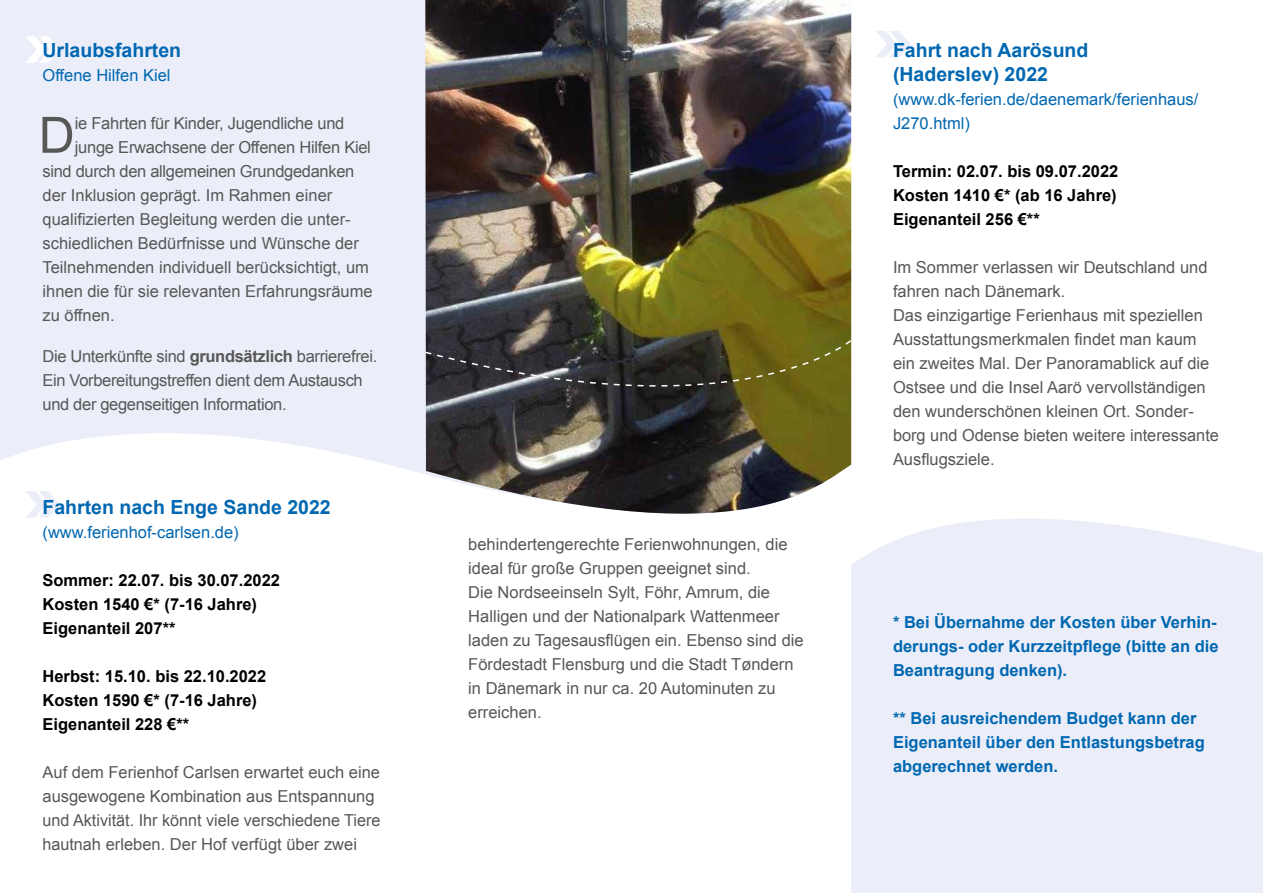
<style>
.page{position:relative;width:1263px;height:893px;background:#fff}
.page>*{position:absolute;margin:0;border:0;box-sizing:border-box;transform-origin:0 0}
.t1{font:50.1px "Arial";color:#575756}
.t2{font:700 19.5px/24px "Arial";color:#0067b1}
.t3{font:16.5px/24px "Arial";color:#575756}
.t4{font:700 16.5px/24px "Arial";color:#000}
.t5{font:700 16.5px/24px "Arial";color:#0067b1;text-align:justify}
.t6{font:16.5px/24px "Arial";letter-spacing:-.02em;color:#575756}
.t7{font:16.5px/24px "Arial";color:#0067b1}
.s1{font-weight:700}
</style>
<div class="page">
<div style="left:0;top:0;width:425px;height:474px;background:#ebeef9"></div>
<svg style="left:26px;top:491px;width:33px;height:27px"></svg>
<svg style="left:26px;top:36px;width:33px;height:27px"></svg>
<img style="left:425px;top:0;width:426px;height:514px">
<svg style="left:876px;top:31px;width:34px;height:26px"></svg>
<svg style="left:424px;top:339px;width:428px;height:95px;background:#46432f"></svg>
<div style="left:851px;top:519px;width:412px;height:374px;background:#ebeef9"></div>
<p class="t2" style="left:43px;top:39px;width:140px">Urlaubsfahrten</p>
<p class="t7" style="left:43px;top:63px;width:130px">Offene Hilfen Kiel</p>
<h1 class="t1" style="left:39px;top:102px;width:38px">D</h1>
<p class="t3" style="left:75px;top:111px;width:271px">ie Fahrten für Kinder, Jugendliche und</p>
<p class="t3" style="left:75px;top:135px;width:298px">junge Erwachsene der Offenen Hilfen Kiel</p>
<p class="t6" style="left:43px;top:159px;width:313px">sind durch den allgemeinen Grundgedanken</p>
<p class="t3" style="left:43px;top:183px;width:291px">der Inklusion geprägt. Im Rahmen einer</p>
<p class="t3" style="left:43px;top:207px;width:310px">qualifizierten Begleitung werden die unter-</p>
<p class="t3" style="left:43px;top:231px;width:318px">schiedlichen Bedürfnisse und Wünsche der</p>
<p class="t3" style="left:43px;top:255px;width:328px">Teilnehmenden individuell berücksichtigt, um</p>
<p class="t3" style="left:43px;top:279px;width:332px">ihnen die für sie relevanten Erfahrungsräume</p>
<p class="t3" style="left:43px;top:303px;width:74px">zu öffnen.</p>
<p class="t6" style="left:43px;top:344px;width:336px">Die Unterkünfte sind <span class="s1">grundsätzlich</span> barrierefrei.<br>Ein Vorbereitungstreffen dient dem Austausch und der gegenseitigen Information.</p>
<p class="t2" style="left:43px;top:496px;width:290px">Fahrten nach Enge Sande 2022</p>
<p class="t7" style="left:43px;top:521px;width:198px">(www.ferienhof-carlsen.de)</p>
<p class="t4" style="left:43px;top:569px;width:239px">Sommer: 22.07. bis 30.07.2022<br>Kosten 1540 €* (7-16 Jahre)<br>Eigenanteil 207**</p>
<p class="t4" style="left:43px;top:665px;width:225px">Herbst: 15.10. bis 22.10.2022<br>Kosten 1590 €* (7-16 Jahre)<br>Eigenanteil 228 €**</p>
<p class="t3" style="left:43px;top:761px;width:339px">Auf dem Ferienhof Carlsen erwartet euch eine ausgewogene Kombination aus Entspannung und Aktivität. Ihr könnt viele verschiedene Tiere hautnah erleben. Der Hof verfügt über zwei</p>
<p class="t3" style="left:468px;top:532px;width:337px">behindertengerechte Ferienwohnungen, die ideal für große Gruppen geeignet sind.<br>Die Nordseeinseln Sylt, Föhr, Amrum, die Halligen und der Nationalpark Wattenmeer laden zu Tagesausflügen ein. Ebenso sind die Fördestadt Flensburg und die Stadt Tøndern in Dänemark in nur ca. 20 Autominuten zu erreichen.</p>
<p class="t2" style="left:893px;top:39px;width:197px">Fahrt nach Aarösund (Haderslev) 2022</p>
<p class="t7" style="left:893px;top:87px;width:307px">(www.dk-ferien.de/daenemark/ferienhaus/<br>J270.html)</p>
<p class="t4" style="left:893px;top:159px;width:227px;text-align:justify">Termin: 02.07. bis 09.07.2022<br>Kosten 1410 €* (ab 16 Jahre)<br>Eigenanteil 256 €**</p>
<p class="t3" style="left:893px;top:255px;width:327px">Im Sommer verlassen wir Deutschland und fahren nach Dänemark.<br>Das einzigartige Ferienhaus mit speziellen Ausstattungsmerkmalen findet man kaum ein zweites Mal. Der Panoramablick auf die Ostsee und die Insel Aarö vervollständigen den wunderschönen kleinen Ort. Sonder&shy;borg und Odense bieten weitere interessante Ausflugsziele.</p>
<p class="t5" style="left:893px;top:611px;width:327px">* Bei Übernahme der Kosten über Verhin&shy;derungs- oder Kurzzeitpflege (bitte an die Beantragung denken).</p>
<p class="t5" style="left:893px;top:707px;width:313px;text-align:left">** Bei ausreichendem Budget kann der<br>Eigenanteil über den Entlastungsbetrag abgerechnet werden.</p>
</div>
